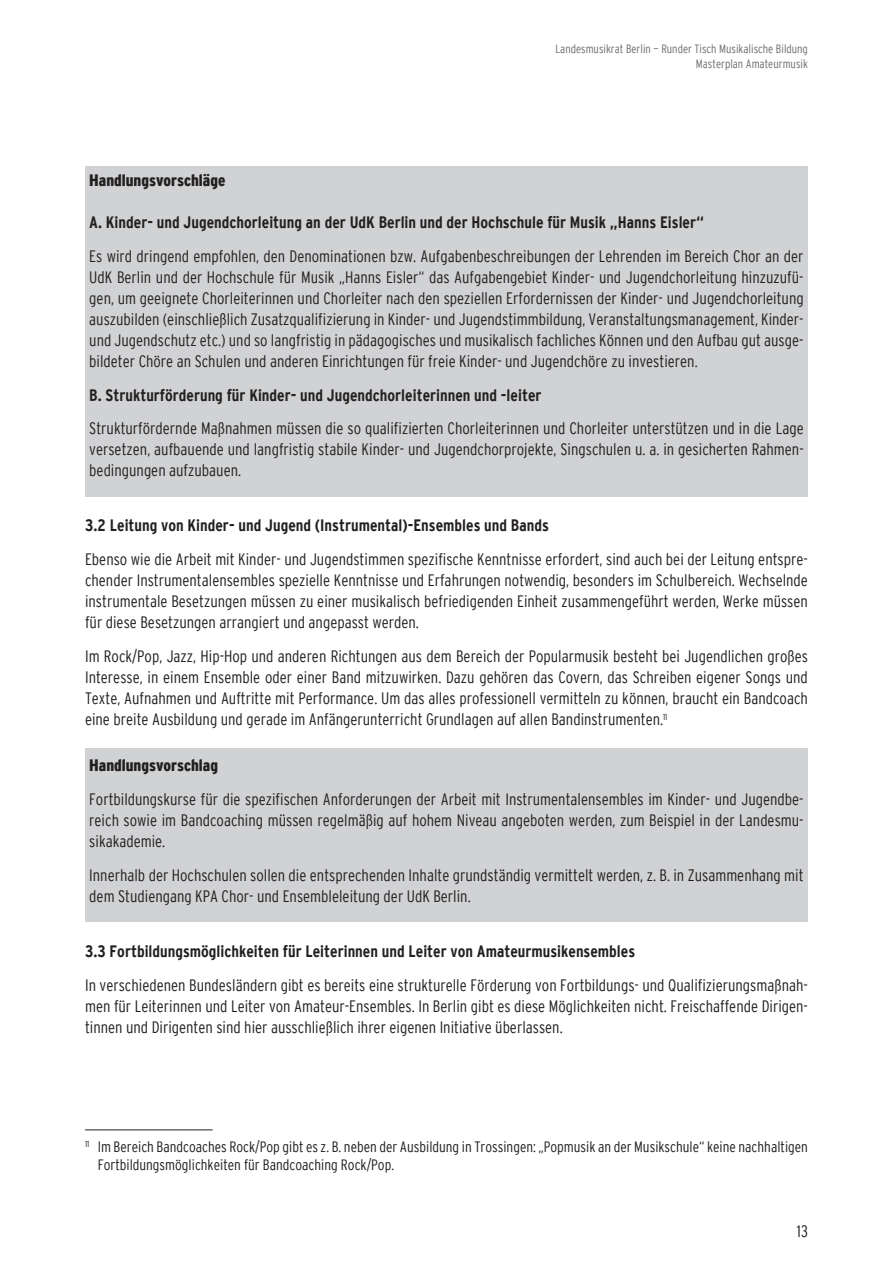
<style>
.page{position:relative;width:893px;height:1263px;background:#fff}
.page>*{position:absolute;margin:0;border:0;box-sizing:border-box;transform-origin:0 0}
.t1{font:300 condensed 16.5px/21px "Interstate";color:#231f20;text-align:justify}
.t2{font:700 condensed 16.5px "Interstate";color:#231f20}
.t3{font:900 condensed 16.5px "Interstate";color:#231f20}
.t4{font:300 condensed 15px/18px "Interstate";color:#231f20}
.t5{font:300 condensed 12px/14.4px "Interstate";color:#6c6d70;text-align:right}
</style>
<div class="page">
<div style="left:85px;top:167px;width:723px;height:52px;background:#d1d2d4"></div>
<div style="left:85px;top:204px;width:723px;height:44px;background:#d1d2d4"></div>
<div style="left:85px;top:238px;width:723px;height:149px;background:#d1d2d4"></div>
<div style="left:85px;top:377px;width:723px;height:44px;background:#d1d2d4"></div>
<div style="left:85px;top:411px;width:723px;height:86px;background:#d1d2d4"></div>
<div style="left:85px;top:748px;width:723px;height:44px;background:#d1d2d4"></div>
<div style="left:85px;top:781px;width:723px;height:86px;background:#d1d2d4"></div>
<div style="left:85px;top:857px;width:723px;height:65px;background:#d1d2d4"></div>
<hr style="left:85px;top:1129px;width:128px;height:1px;background:#231f20">
<p class="t5" style="left:555px;top:42px;width:254px">Landesmusikrat Berlin — Runder Tisch Musikalische Bildung<br>Masterplan Amateurmusik</p>
<p class="t3" style="left:89px;top:171px;width:138px">Handlungsvorschläge</p>
<p class="t2" style="left:89px;top:213px;width:616px">A. Kinder- und Jugendchorleitung an der UdK Berlin und der Hochschule für Musik „Hanns Eisler“</p>
<p class="t1" style="left:89px;top:245px;width:716px">Es wird dringend empfohlen, den Denominationen bzw. Aufgabenbeschreibungen der Lehrenden im Bereich Chor an der UdK Berlin und der Hochschule für Musik „Hanns Eisler“ das Aufgabengebiet Kinder- und Jugendchorleitung hinzuzufü&shy;gen, um geeignete Chorleiterinnen und Chorleiter nach den speziellen Erfordernissen der Kinder- und Jugendchorleitung auszubilden (einschließlich Zusatzqualifizierung in Kinder- und Jugendstimmbildung, Veranstaltungsmanagement, Kinder&shy;und Jugendschutz etc.) und so langfristig in pädagogisches und musikalisch fachliches Können und den Aufbau gut ausge&shy;bildeter Chöre an Schulen und anderen Einrichtungen für freie Kinder- und Jugendchöre zu investieren.</p>
<p class="t2" style="left:89px;top:386px;width:454px">B. Strukturförderung für Kinder- und Jugendchorleiterinnen und -leiter</p>
<p class="t1" style="left:89px;top:418px;width:716px">Strukturfördernde Maßnahmen müssen die so qualifizierten Chorleiterinnen und Chorleiter unterstützen und in die Lage versetzen, aufbauende und langfristig stabile Kinder- und Jugendchorprojekte, Singschulen u. a. in gesicherten Rahmen&shy;bedingungen aufzubauen.</p>
<p class="t2" style="left:85px;top:516px;width:465px">3.2 Leitung von Kinder- und Jugend (Instrumental)-Ensembles und Bands</p>
<p class="t1" style="left:85px;top:549px;width:724px">Ebenso wie die Arbeit mit Kinder- und Jugendstimmen spezifische Kenntnisse erfordert, sind auch bei der Leitung entspre&shy;chender Instrumentalensembles spezielle Kenntnisse und Erfahrungen notwendig, besonders im Schulbereich. Wechselnde instrumentale Besetzungen müssen zu einer musikalisch befriedigenden Einheit zusammengeführt werden, Werke müssen für diese Besetzungen arrangiert und angepasst werden.</p>
<p class="t1" style="left:85px;top:645px;width:724px">Im Rock/Pop, Jazz, Hip-Hop und anderen Richtungen aus dem Bereich der Popularmusik besteht bei Jugendlichen großes Interesse, in einem Ensemble oder einer Band mitzuwirken. Dazu gehören das Covern, das Schreiben eigener Songs und Texte, Aufnahmen und Auftritte mit Performance. Um das alles professionell vermitteln zu können, braucht ein Bandcoach eine breite Ausbildung und gerade im Anfängerunterricht Grundlagen auf allen Bandinstrumenten.<sup>11</sup></p>
<p class="t3" style="left:89px;top:756px;width:130px">Handlungsvorschlag</p>
<p class="t1" style="left:89px;top:789px;width:716px">Fortbildungskurse für die spezifischen Anforderungen der Arbeit mit Instrumentalensembles im Kinder- und Jugendbe&shy;reich sowie im Bandcoaching müssen regelmäßig auf hohem Niveau angeboten werden, zum Beispiel in der Landesmu&shy;sikakademie.</p>
<p class="t1" style="left:89px;top:864px;width:716px">Innerhalb der Hochschulen sollen die entsprechenden Inhalte grundständig vermittelt werden, z. B. in Zusammenhang mit dem Studiengang KPA Chor- und Ensembleleitung der UdK Berlin.</p>
<p class="t2" style="left:85px;top:942px;width:552px">3.3 Fortbildungsmöglichkeiten für Leiterinnen und Leiter von Amateurmusikensembles</p>
<p class="t1" style="left:85px;top:974px;width:724px">In verschiedenen Bundesländern gibt es bereits eine strukturelle Förderung von Fortbildungs- und Qualifizierungsmaßnah&shy;men für Leiterinnen und Leiter von Amateur-Ensembles. In Berlin gibt es diese Möglichkeiten nicht. Freischaffende Dirigen&shy;tinnen und Dirigenten sind hier ausschließlich ihrer eigenen Initiative überlassen.</p>
<p class="t4" style="left:98px;top:1138px;width:712px;text-indent:-13px"><sup>11</sup> Im Bereich Bandcoaches Rock/Pop gibt es z. B. neben der Ausbildung in Trossingen: „Popmusik an der Musikschule“ keine nachhaltigen<br>Fortbildungsmöglichkeiten für Bandcoaching Rock/Pop.</p>
<p class="t1" style="left:797px;top:1220px;width:13px">13</p>
</div>
